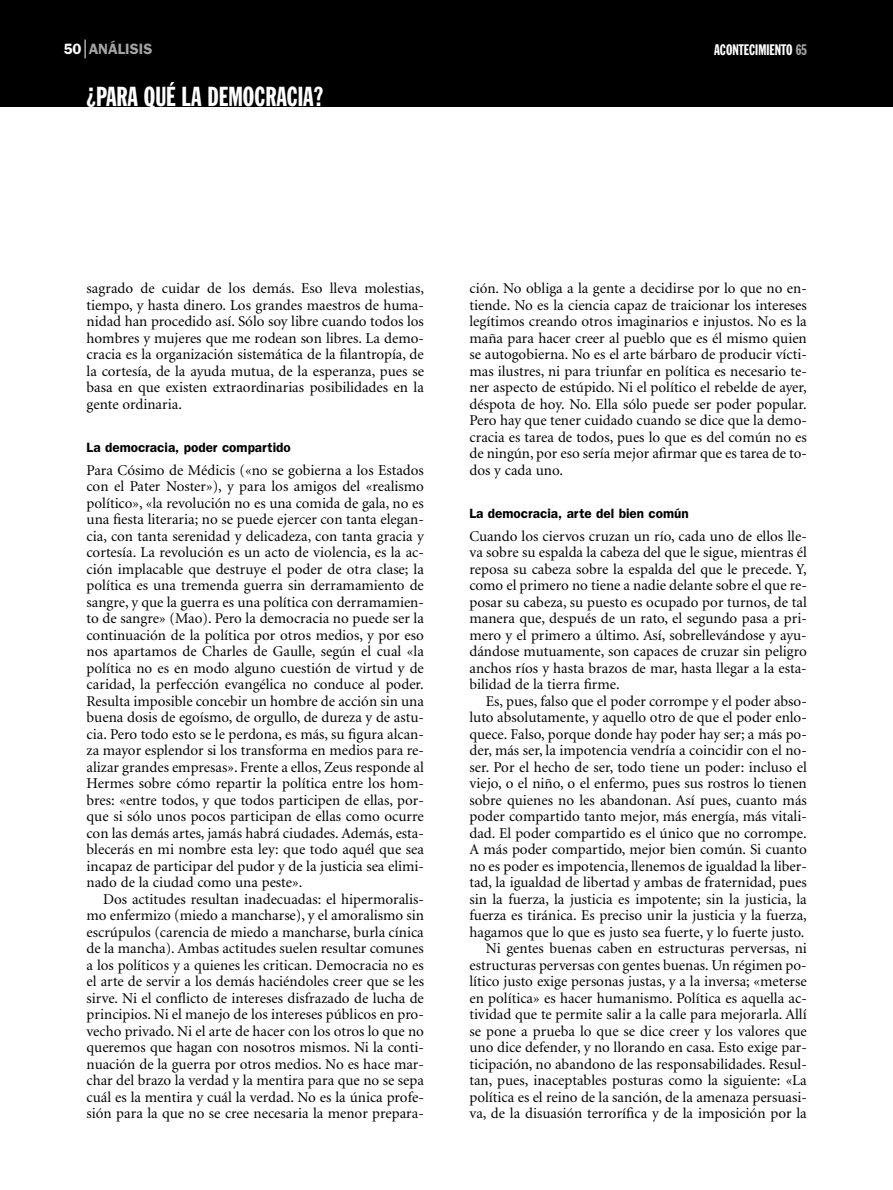
<style>
.page{position:relative;width:893px;height:1190px;background:#fff}
.page>*{position:absolute;margin:0;border:0;box-sizing:border-box;transform-origin:0 0}
.t1{font:27px "Franklin Gothic Extra Cond";color:#fff}
.t2{font:15px/16.5px "Minion";color:#000;text-align:justify}
.t3{font:15px "Franklin Gothic Extra Cond";color:#fff}
.t4{font:600 15px "Franklin Gothic";color:#a7a4a5}
.t5{font:600 15px "Franklin Gothic";color:#fff}
.t6{font:600 13.5px "Franklin Gothic";color:#000}
.s1{color:#a7a4a5}
</style>
<div class="page">
<div style="left:0;top:0;width:892px;height:106px;background:#000"></div>
<svg style="left:85px;top:40px;width:1px;height:18px"></svg>
<p class="t4" style="left:89px;top:44px;width:65px">ANÁLISIS</p>
<p class="t3" style="left:714px;top:44px;width:94px">ACONTECIMIENTO <span class="s1">65</span></p>
<h1 class="t1" style="left:87px;top:87px;width:238px">¿PARA QUÉ LA DEMOCRACIA?</h1>
<p class="t5" style="left:63px;top:44px;width:19px">50</p>
<p class="t2" style="left:87px;top:281px;width:339px">sagrado de cuidar de los demás. Eso lleva molestias, tiempo, y hasta dinero. Los grandes maestros de huma&shy;nidad han procedido así. Sólo soy libre cuando todos los hombres y mujeres que me rodean son libres. La demo&shy;cracia es la organización sistemática de la filantropía, de la cortesía, de la ayuda mutua, de la esperanza, pues se basa en que existen extraordinarias posibilidades en la gente ordinaria.</p>
<p class="t6" style="left:87px;top:443px;width:206px">La democracia, poder compartido</p>
<p class="t2" style="left:87px;top:463px;width:339px">Para Cósimo de Médicis («no se gobierna a los Estados con el Pater Noster»), y para los amigos del «realismo político», «la revolución no es una comida de gala, no es una fiesta literaria; no se puede ejercer con tanta elegan&shy;cia, con tanta serenidad y delicadeza, con tanta gracia y cortesía. La revolución es un acto de violencia, es la ac&shy;ción implacable que destruye el poder de otra clase; la política es una tremenda guerra sin derramamiento de sangre, y que la guerra es una política con derramamien&shy;to de sangre» (Mao). Pero la democracia no puede ser la continuación de la política por otros medios, y por eso nos apartamos de Charles de Gaulle, según el cual «la política no es en modo alguno cuestión de virtud y de caridad, la perfección evangélica no conduce al poder.<br>Resulta imposible concebir un hombre de acción sin una buena dosis de egoísmo, de orgullo, de dureza y de astu&shy;cia. Pero todo esto se le perdona, es más, su figura alcan&shy;za mayor esplendor si los transforma en medios para re&shy;alizar grandes empresas». Frente a ellos, Zeus responde al Hermes sobre cómo repartir la política entre los hom&shy;bres: «entre todos, y que todos participen de ellas, por&shy;que si sólo unos pocos participan de ellas como ocurre con las demás artes, jamás habrá ciudades. Además, esta&shy;blecerás en mi nombre esta ley: que todo aquél que sea incapaz de participar del pudor y de la justicia sea elimi&shy;nado de la ciudad como una peste».</p>
<p class="t2" style="left:87px;top:892px;width:339px;text-indent:16px">Dos actitudes resultan inadecuadas: el hipermoralis&shy;mo enfermizo (miedo a mancharse), y el amoralismo sin escrúpulos (carencia de miedo a mancharse, burla cínica de la mancha). Ambas actitudes suelen resultar comunes a los políticos y a quienes les critican. Democracia no es el arte de servir a los demás haciéndoles creer que se les sirve. Ni el conflicto de intereses disfrazado de lucha de principios. Ni el manejo de los intereses públicos en pro&shy;vecho privado. Ni el arte de hacer con los otros lo que no queremos que hagan con nosotros mismos. Ni la conti&shy;nuación de la guerra por otros medios. No es hace mar&shy;char del brazo la verdad y la mentira para que no se sepa cuál es la mentira y cuál la verdad. No es la única profe&shy;sión para la que no se cree necesaria la menor prepara-</p>
<p class="t2" style="left:469px;top:281px;width:339px">ción. No obliga a la gente a decidirse por lo que no en&shy;tiende. No es la ciencia capaz de traicionar los intereses legítimos creando otros imaginarios e injustos. No es la maña para hacer creer al pueblo que es él mismo quien se autogobierna. No es el arte bárbaro de producir vícti&shy;mas ilustres, ni para triunfar en política es necesario te&shy;ner aspecto de estúpido. Ni el político el rebelde de ayer, déspota de hoy. No. Ella sólo puede ser poder popular.<br>Pero hay que tener cuidado cuando se dice que la demo&shy;cracia es tarea de todos, pues lo que es del común no es de ningún, por eso sería mejor afirmar que es tarea de to&shy;dos y cada uno.</p>
<p class="t6" style="left:469px;top:509px;width:221px">La democracia, arte del bien común</p>
<p class="t2" style="left:469px;top:529px;width:339px">Cuando los ciervos cruzan un río, cada uno de ellos lle&shy;va sobre su espalda la cabeza del que le sigue, mientras él reposa su cabeza sobre la espalda del que le precede. Y, como el primero no tiene a nadie delante sobre el que re&shy;posar su cabeza, su puesto es ocupado por turnos, de tal manera que, después de un rato, el segundo pasa a pri&shy;mero y el primero a último. Así, sobrellevándose y ayu&shy;dándose mutuamente, son capaces de cruzar sin peligro anchos ríos y hasta brazos de mar, hasta llegar a la esta&shy;bilidad de la tierra firme.</p>
<p class="t2" style="left:469px;top:694px;width:339px;text-align:right">Es, pues, falso que el poder corrompe y el poder abso&shy;luto absolutamente, y aquello otro de que el poder enlo&shy;quece. Falso, porque donde hay poder hay ser; a más po&shy;der, más ser, la impotencia vendría a coincidir con el no&shy;ser. Por el hecho de ser, todo tiene un poder: incluso el viejo, o el niño, o el enfermo, pues sus rostros lo tienen sobre quienes no les abandonan. Así pues, cuanto más poder compartido tanto mejor, más energía, más vitali&shy;dad. El poder compartido es el único que no corrompe.<br>A más poder compartido, mejor bien común. Si cuanto no es poder es impotencia, llenemos de igualdad la liber&shy;tad, la igualdad de libertad y ambas de fraternidad, pues sin la fuerza, la justicia es impotente; sin la justicia, la fuerza es tiránica. Es preciso unir la justicia y la fuerza, hagamos que lo que es justo sea fuerte, y lo fuerte justo.<br>Ni gentes buenas caben en estructuras perversas, ni estructuras perversas con gentes buenas. Un régimen po&shy;lítico justo exige personas justas, y a la inversa; «meterse en política» es hacer humanismo. Política es aquella ac&shy;tividad que te permite salir a la calle para mejorarla. Allí se pone a prueba lo que se dice creer y los valores que uno dice defender, y no llorando en casa. Esto exige par&shy;ticipación, no abandono de las responsabilidades. Resul&shy;tan, pues, inaceptables posturas como la siguiente: «La política es el reino de la sanción, de la amenaza persuasi&shy;va, de la disuasión terrorífica y de la imposición por la</p>
</div>
